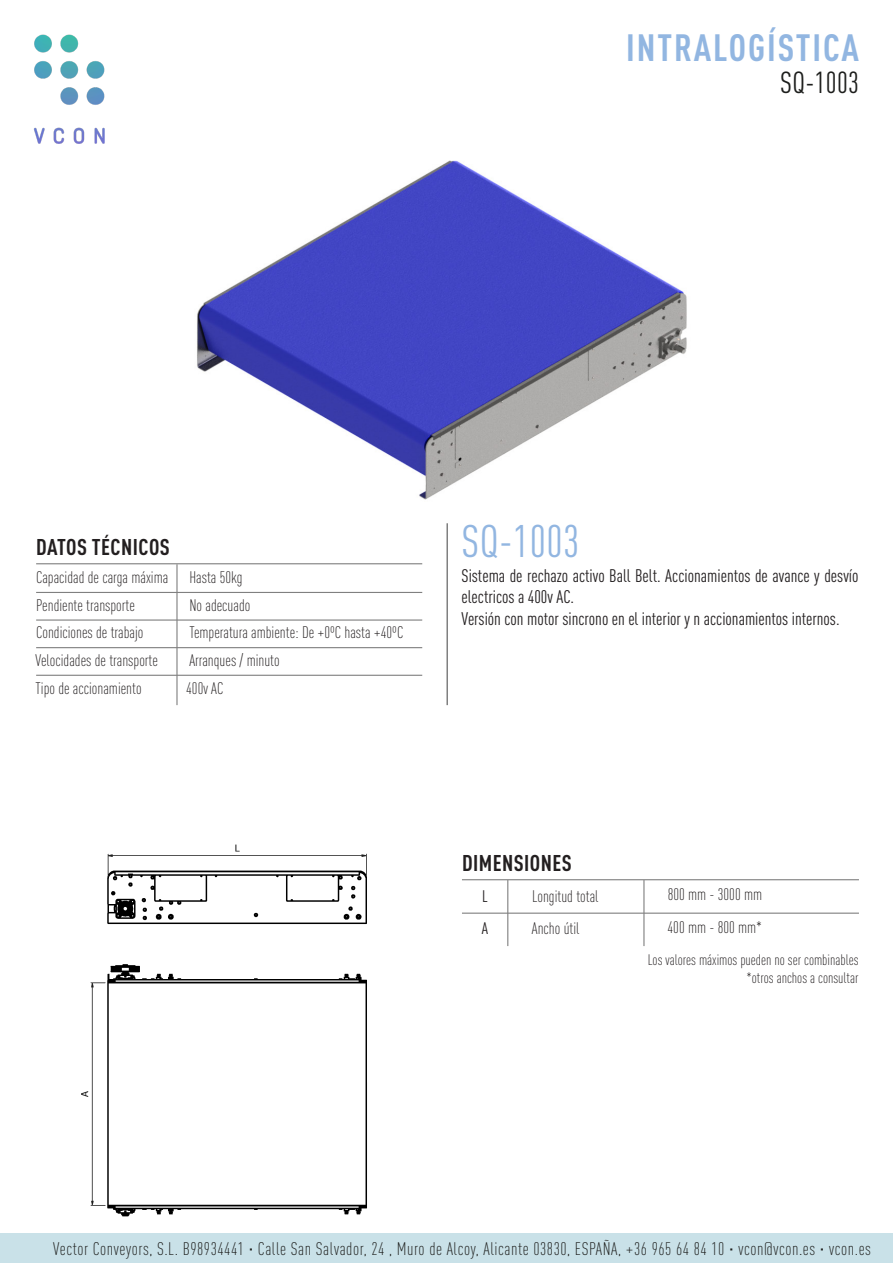
<style>
.page{position:relative;width:893px;height:1263px;background:#fff}
.page>*{position:absolute;margin:0;border:0;box-sizing:border-box;transform-origin:0 0}
.t1{font:condensed 45px "DIN Pro";letter-spacing:.01em;color:#92b6e1}
.t2{font:700 condensed 37.5px "DIN Pro";letter-spacing:.05em;color:#92b6e1}
.t3{font:condensed 30px "DIN Pro";letter-spacing:.01em;color:#1d1e1c}
.t4{font:700 condensed 22.5px "DIN Pro";letter-spacing:.02em;color:#231f20}
.t5{font:condensed 18px/21.6px "DIN Pro";color:#231f20}
.t6{font:300 condensed 18px "DIN Pro";letter-spacing:.03em;color:#1d1e1c}
.t7{font:300 condensed 16.5px "DIN Pro";color:#231f20}
.t8{font:condensed 16.5px "DIN Pro";color:#231f20}
.t9{font:300 condensed 15px "DIN Pro";color:#231f20}
</style>
<div class="page">
<img style="left:197px;top:160px;width:490px;height:340px">
<hr style="left:643px;top:880px;width:1px;height:66px;background:#808080">
<hr style="left:462px;top:912px;width:397px;height:2px;background:#808080">
<hr style="left:507px;top:880px;width:1px;height:66px;background:#808080">
<hr style="left:176px;top:564px;width:2px;height:141px;background:#808080">
<hr style="left:36px;top:592px;width:386px;height:1px;background:#808080">
<hr style="left:36px;top:619px;width:386px;height:2px;background:#808080">
<hr style="left:36px;top:647px;width:386px;height:1px;background:#808080">
<hr style="left:36px;top:675px;width:386px;height:1px;background:#808080">
<img style="left:81px;top:844px;width:286px;height:373px">
<hr style="left:446px;top:523px;width:2px;height:182px;background:#808080">
<div style="left:0;top:1234px;width:893px;height:29px;background:#c9e1e8"></div>
<hr style="left:462px;top:879px;width:397px;height:1px;background:#808080">
<hr style="left:36px;top:563px;width:386px;height:1px;background:#808080">
<img style="left:33px;top:34px;width:72px;height:110px">
<h2 class="t2" style="left:626px;top:19px;width:234px">INTRALOGÍSTICA</h2>
<p class="t3" style="left:780px;top:61px;width:80px">SQ-1003</p>
<h3 class="t4" style="left:36px;top:530px;width:135px">DATOS TÉCNICOS</h3>
<p class="t7" style="left:36px;top:566px;width:134px">Capacidad de carga máxima</p>
<p class="t7" style="left:36px;top:593px;width:100px">Pendiente transporte</p>
<p class="t7" style="left:36px;top:621px;width:109px">Condiciones de trabajo</p>
<p class="t7" style="left:189px;top:566px;width:55px">Hasta 50kg</p>
<p class="t7" style="left:189px;top:593px;width:63px">No adecuado</p>
<p class="t7" style="left:189px;top:621px;width:215px">Temperatura ambiente: De +0ºC hasta +40ºC</p>
<p class="t7" style="left:36px;top:648px;width:124px">Velocidades de transporte</p>
<p class="t7" style="left:189px;top:648px;width:92px">Arranques / minuto</p>
<p class="t7" style="left:36px;top:677px;width:108px">Tipo de accionamiento</p>
<p class="t7" style="left:186px;top:676px;width:39px">400v AC</p>
<p class="t1" style="left:462px;top:509px;width:119px">SQ-1003</p>
<p class="t5" style="left:462px;top:563px;width:398px">Sistema de rechazo activo Ball Belt. Accionamientos de avance y desvío electricos a 400v AC.</p>
<p class="t5" style="left:462px;top:606px;width:380px">Versión con motor sincrono en el interior y n accionamientos internos.</p>
<h3 class="t4" style="left:462px;top:846px;width:111px">DIMENSIONES</h3>
<p class="t8" style="left:482px;top:884px;width:7px">L</p>
<p class="t7" style="left:532px;top:884px;width:68px">Longitud total</p>
<p class="t7" style="left:668px;top:883px;width:96px">800 mm - 3000 mm</p>
<p class="t8" style="left:482px;top:916px;width:8px">A</p>
<p class="t7" style="left:532px;top:916px;width:49px">Ancho útil</p>
<p class="t7" style="left:668px;top:915px;width:96px">400 mm - 800 mm*</p>
<p class="t9" style="left:648px;top:949px;width:212px">Los valores máximos pueden no ser combinables</p>
<p class="t9" style="left:747px;top:967px;width:113px">*otros anchos a consultar</p>
<p class="t6" style="left:53px;top:1236px;width:819px">Vector Conveyors, S.L. B98934441 · Calle San Salvador, 24 , Muro de Alcoy, Alicante 03830, ESPAÑA, +36 965 64 84 10 · vcon@vcon.es · vcon.es</p>
</div>
